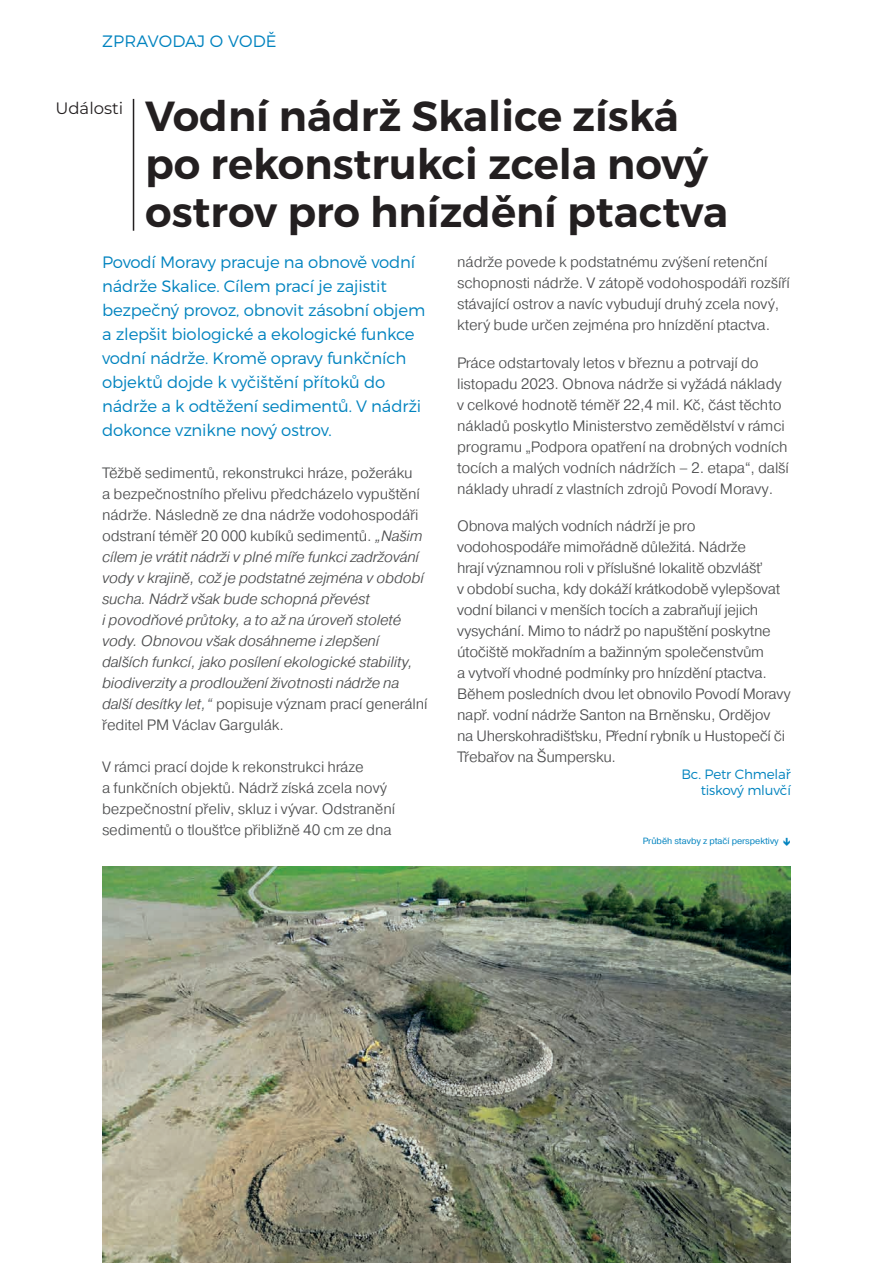
<style>
.page{position:relative;width:893px;height:1263px;background:#fff}
.page>*{position:absolute;margin:0;border:0;box-sizing:border-box;transform-origin:0 0}
.t1{font:600 42px/48px "Montserrat";color:#231f20}
.t2{font:300 16.5px/24px "Montserrat";letter-spacing:-.01em;color:#0083bf}
.t3{font:300 16.5px "Montserrat";letter-spacing:.01em;color:#0083bf}
.t4{font:16.5px "Montserrat";color:#231f20}
.t5{font:300 15px/21px "Pragmatica";letter-spacing:-.01em;color:#4b4c4d}
.t6{font:italic 300 15px/21px "Pragmatica";letter-spacing:-.01em;color:#4b4c4d}
.t7{font:300 13.5px/16.5px "Montserrat";letter-spacing:-.01em;color:#0083bf;text-align:right}
.t8{font:9px "Pragmatica";color:#0083bf}
.s1{font-style:normal}
</style>
<div class="page">
<img style="left:102px;top:866px;width:689px;height:397px">
<hr style="left:133px;top:99px;width:1px;height:132px;background:#231f20">
<p class="t3" style="left:102px;top:32px;width:176px">ZPRAVODAJ O VODĚ</p>
<p class="t4" style="left:55px;top:97px;width:69px">Události</p>
<h1 class="t1" style="left:145px;top:92px;width:584px">Vodní nádrž Skalice získá po rekonstrukci zcela nový ostrov pro hnízdění ptactva</h1>
<p class="t2" style="left:102px;top:250px;width:325px">Povodí Moravy pracuje na obnově vodní nádrže Skalice. Cílem prací je zajistit bezpečný provoz, obnovit zásobní objem a zlepšit biologické a ekologické funkce vodní nádrže. Kromě opravy funkčních objektů dojde k vyčištění přítoků do nádrže a k odtěžení sedimentů. V nádrži dokonce vznikne nový ostrov.</p>
<p class="t6" style="left:102px;top:462px;width:327px"><span class="s1">Těžbě sedimentů, rekonstrukci hráze, požeráku<br>a bezpečnostního přelivu předcházelo vypuštění nádrže. Následně ze dna nádrže vodohospodáři odstraní téměř 20 000 kubíků sedimentů.</span> „Našim cílem je vrátit nádrži v plné míře funkci zadržování vody v krajině, což je podstatné zejména v období sucha. Nádrž však bude schopná převést<br>i povodňové průtoky, a to až na úroveň stoleté vody. Obnovou však dosáhneme i zlepšení dalších funkcí, jako posílení ekologické stability, biodiverzity a prodloužení životnosti nádrže na další desítky let,“ <span class="s1">popisuje význam prací generální ředitel PM Václav Gargulák.</span></p>
<p class="t5" style="left:102px;top:756px;width:295px">V rámci prací dojde k rekonstrukci hráze<br>a funkčních objektů. Nádrž získá zcela nový bezpečnostní přeliv, skluz i vývar. Odstranění sedimentů o tloušťce přibližně 40 cm ze dna</p>
<p class="t5" style="left:457px;top:251px;width:334px">nádrže povede k podstatnému zvýšení retenční schopnosti nádrže. V zátopě vodohospodáři rozšíří stávající ostrov a navíc vybudují druhý zcela nový, který bude určen zejména pro hnízdění ptactva.</p>
<p class="t5" style="left:457px;top:352px;width:333px">Práce odstartovaly letos v březnu a potrvají do listopadu 2023. Obnova nádrže si vyžádá náklady v celkové hodnotě téměř 22,4 mil. Kč, část těchto nákladů poskytlo Ministerstvo zemědělství v rámci programu „Podpora opatření na drobných vodních tocích a malých vodních nádržích – 2. etapa“, další náklady uhradí z vlastních zdrojů Povodí Moravy.</p>
<p class="t5" style="left:457px;top:515px;width:335px">Obnova malých vodních nádrží je pro vodohospodáře mimořádně důležitá. Nádrže<br>hrají významnou roli v příslušné lokalitě obzvlášť<br>v období sucha, kdy dokáží krátkodobě vylepšovat vodní bilanci v menších tocích a zabraňují jejich vysychání. Mimo to nádrž po napuštění poskytne útočiště mokřadním a bažinným společenstvům<br>a vytvoří vhodné podmínky pro hnízdění ptactva.<br>Během posledních dvou let obnovilo Povodí Moravy např. vodní nádrže Santon na Brněnsku, Ordějov<br>na Uherskohradišťsku, Přední rybník u Hustopečí či Třebařov na Šumpersku.</p>
<p class="t7" style="left:681px;top:765px;width:111px">Bc. Petr Chmelař tiskový mluvčí</p>
<p class="t8" style="left:643px;top:836px;width:138px">Průběh stavby z ptačí perspektivy</p>
</div>
